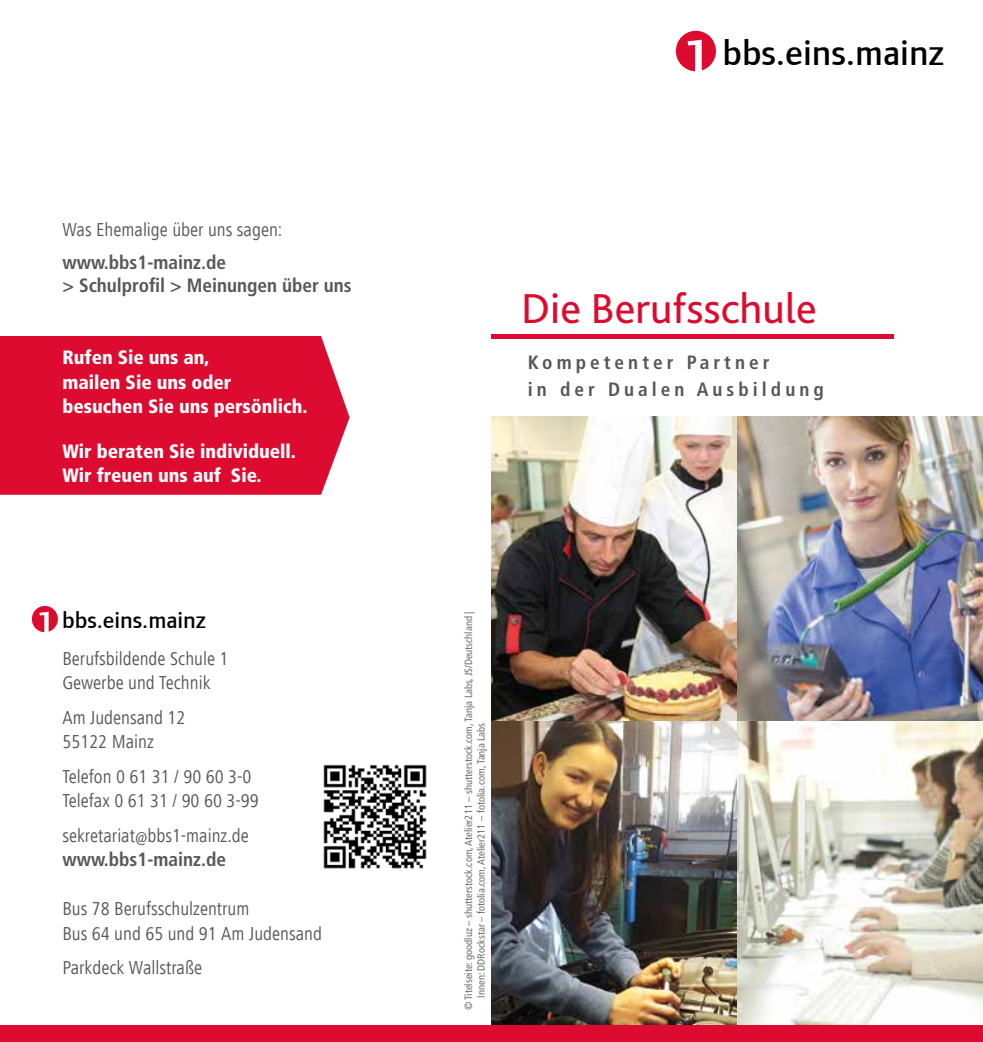
<style>
.page{position:relative;width:983px;height:1042px;background:#fff}
.page>*{position:absolute;margin:0;border:0;box-sizing:border-box;transform-origin:0 0}
.t1{font:43.75px "Bliss 2";color:#dd0b2f}
.t2{font:500 37.8px "Foundry Form Sans";color:#000}
.t3{font:500 24.5px "Foundry Form Sans";color:#000}
.t4{font:condensed 19.25px/24.5px "Frutiger Next LTCE";color:#575756}
.t5{font:900 condensed 19.25px/24.5px "Frutiger LT Com";color:#fff}
.t6{font:700 condensed 19.25px/22.8px "Frutiger LT Com";color:#575756}
.t7{font:700 condensed 19.25px/27.5px "Frutiger LT Com";letter-spacing:.21em;color:#575756}
.t8{font:condensed 10.5px/12.6px "Frutiger LT Com";color:#706f6f}
</style>
<div class="page">
<img style="left:491px;top:417px;width:246px;height:304px">
<img style="left:491px;top:721px;width:246px;height:305px">
<img style="left:737px;top:417px;width:245px;height:304px">
<svg style="left:737px;top:721px;width:245px;height:305px"></svg>
<div style="left:491px;top:334px;width:402px;height:5px;background:#dd0b2f"></div>
<div style="left:0;top:1026px;width:982px;height:16px;background:#dd0b2f"></div>
<img style="left:323px;top:764px;width:104px;height:105px">
<div style="left:0;top:336px;width:349px;height:159px;background:#dd0b2f"></div>
<svg style="left:675px;top:31px;width:40px;height:40px"></svg>
<svg style="left:32px;top:606px;width:26px;height:26px"></svg>
<p class="t4" style="left:62px;top:218px;width:221px">Was Ehemalige über uns sagen:</p>
<p class="t6" style="left:62px;top:251px;width:291px">www.bbs1-mainz.de<br>&gt; Schulprofil &gt; Meinungen über uns</p>
<p class="t5" style="left:62px;top:345px;width:246px">Rufen Sie uns an,<br>mailen Sie uns oder besuchen Sie uns persönlich.</p>
<p class="t5" style="left:62px;top:438px;width:235px">Wir beraten Sie individuell.<br>Wir freuen uns auf Sie.</p>
<p class="t3" style="left:62px;top:606px;width:145px">bbs.eins.mainz</p>
<p class="t4" style="left:62px;top:646px;width:167px">Berufsbildende Schule 1<br>Gewerbe und Technik</p>
<p class="t4" style="left:62px;top:705px;width:124px">Am Judensand 12<br>55122 Mainz</p>
<p class="t4" style="left:62px;top:764px;width:198px">Telefon 0 61 31 / 90 60 3-0<br>Telefax 0 61 31 / 90 60 3-99</p>
<p class="t4" style="left:62px;top:823px;width:188px">sekretariat@bbs1-mainz.de</p>
<p class="t6" style="left:62px;top:848px;width:165px">www.bbs1-mainz.de</p>
<p class="t4" style="left:62px;top:897px;width:261px">Bus 78 Berufsschulzentrum<br>Bus 64 und 65 und 91 Am Judensand</p>
<p class="t4" style="left:62px;top:956px;width:141px">Parkdeck Wallstraße</p>
<h2 class="t2" style="left:722px;top:31px;width:223px">bbs.eins.mainz</h2>
<h1 class="t1" style="left:521px;top:281px;width:297px">Die Berufsschule</h1>
<p class="t7" style="left:527px;top:348px;width:297px">Kompetenter Partner<br>in der Dualen Ausbildung</p>
<p class="t8" style="left:462px;top:997px;width:388px;text-indent:-13px;rotate:-90deg">© Titelseite: goodluz – shutterstock.com, Atelier211 – shutterstock.com, Tanja Labs, JS/Deutschland |<br>Innen: DDRockstar – fotolia.com, Atelier211 – fotolia.com, Tanja Labs</p>
</div>
